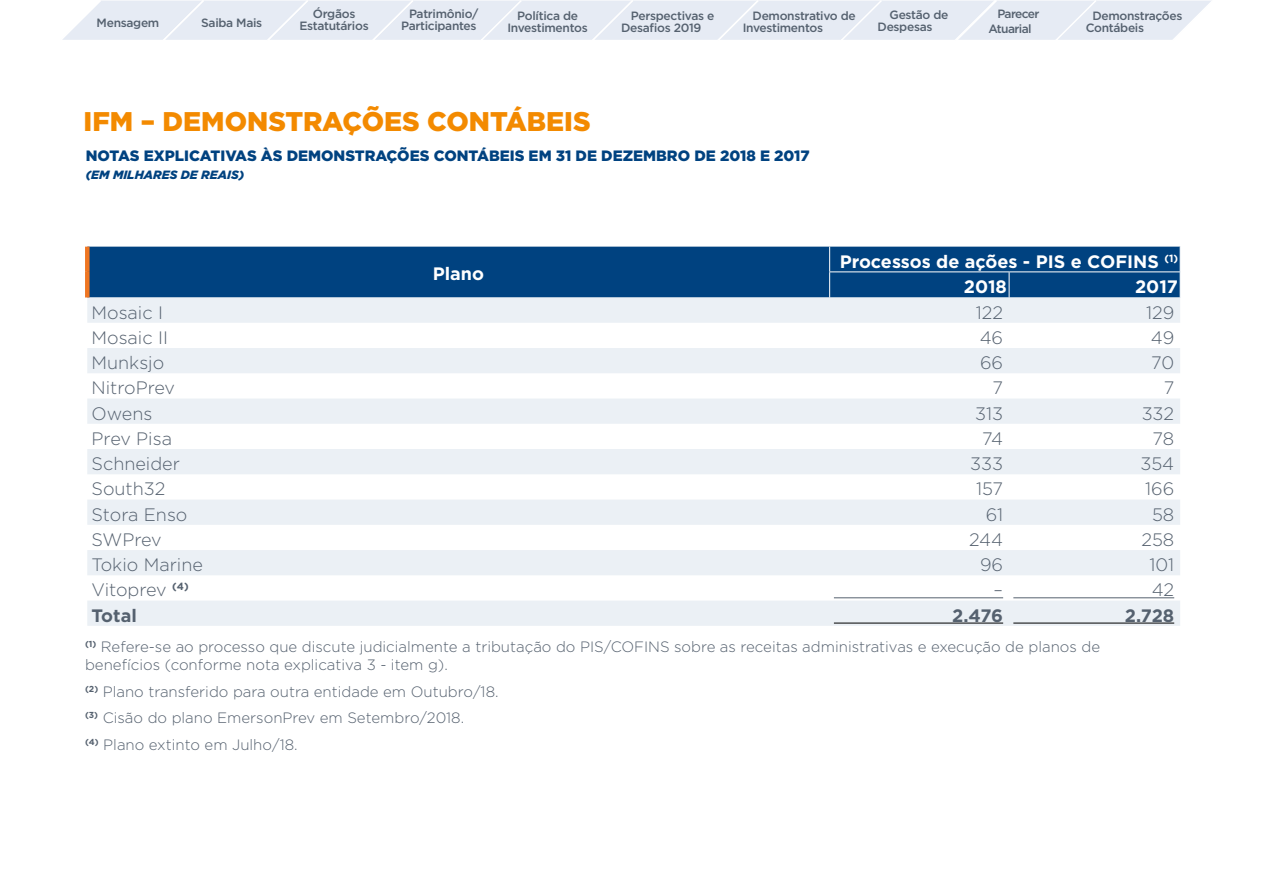
<style>
.page{position:relative;width:1263px;height:893px;background:#fff}
.page>*{position:absolute;margin:0;border:0;box-sizing:border-box;transform-origin:0 0}
.t1{font:900 27px "Gotham";color:#f38a00}
.t2{font:300 18px "Gotham";color:#55616f}
.t3{font:700 18px/25.7px "Gotham";color:#fff}
.t4{font:700 18px "Gotham";letter-spacing:-.01em;color:#55616f}
.t5{font:300 15px/26.5px "Gotham";color:#55616f}
.t6{font:900 15px "Gotham";color:#004280}
.t7{font:500 12px/12px "Gotham";letter-spacing:-.025em;color:#55616f}
.t8{font:italic 900 12px "Gotham";color:#004280}
.t9{font:500 12px/14.4px "Gotham";letter-spacing:-.05em;color:#55616f}
</style>
<div class="page">
<div style="left:90px;top:247px;width:1090px;height:50px;background:#004280"></div>
<svg style="left:87px;top:297px;width:1093px;height:329px;fill:#ebf0f5"></svg>
<div style="left:85px;top:247px;width:5px;height:25px;background:#ef7622"></div>
<div style="left:85px;top:272px;width:5px;height:25px;background:#ef7622"></div>
<hr style="left:829px;top:271px;width:180px;height:1px;background:#fff">
<svg style="left:829px;top:247px;width:1px;height:50px"></svg>
<hr style="left:1009px;top:271px;width:171px;height:1px;background:#fff">
<svg style="left:1009px;top:272px;width:1px;height:25px"></svg>
<svg style="left:1180px;top:247px;width:1px;height:50px"></svg>
<hr style="left:834px;top:598px;width:169px;height:1px;background:#55616f">
<hr style="left:1013px;top:598px;width:161px;height:1px;background:#55616f">
<hr style="left:834px;top:623px;width:169px;height:1px;background:#000">
<hr style="left:1013px;top:623px;width:161px;height:1px;background:#000">
<svg style="left:62px;top:0;width:1149px;height:40px;background:#e7ecf4"></svg>
<p class="t7" style="left:300px;top:8px;width:71px;text-align:center">Órgãos<br>Estatutários</p>
<p class="t7" style="left:97px;top:17px;width:64px">Mensagem</p>
<p class="t7" style="left:201px;top:17px;width:63px">Saiba Mais</p>
<p class="t7" style="left:401px;top:7px;width:79px;text-align:right">Patrimônio/<br>Participantes</p>
<p class="t7" style="left:621px;top:9px;width:95px;text-indent:10px">Perspectivas e<br>Desafios 2019</p>
<p class="t7" style="left:1086px;top:9px;width:98px;text-indent:7px">Demonstrações<br>Contábeis</p>
<p class="t7" style="left:507px;top:9px;width:82px;text-align:center">Política de<br>Investimentos</p>
<p class="t7" style="left:877px;top:9px;width:72px;text-indent:12px">Gestão de<br>Despesas</p>
<p class="t9" style="left:988px;top:7px;width:53px;text-indent:9px">Parecer<br>Atuarial</p>
<p class="t7" style="left:743px;top:9px;width:115px;text-indent:10px">Demonstrativo de<br>Investimentos</p>
<h1 class="t1" style="left:84px;top:103px;width:509px">IFM – DEMONSTRAÇÕES CONTÁBEIS</h1>
<p class="t6" style="left:86px;top:145px;width:725px">NOTAS EXPLICATIVAS ÀS DEMONSTRAÇÕES CONTÁBEIS EM 31 DE DEZEMBRO DE 2018 E 2017</p>
<p class="t8" style="left:86px;top:166px;width:160px">(EM MILHARES DE REAIS)</p>
<p class="t3" style="left:433px;top:261px;width:53px">Plano</p>
<p class="t3" style="left:964px;top:248px;width:216px;text-indent:-124px">Processos de ações - PIS e COFINS <sup>(1)<br></sup>2018</p>
<p class="t3" style="left:1135px;top:274px;width:45px">2017</p>
<p class="t2" style="left:92px;top:301px;width:73px">Mosaic I</p>
<p class="t2" style="left:976px;top:301px;width:29px">122</p>
<p class="t2" style="left:1146px;top:301px;width:30px">129</p>
<p class="t2" style="left:92px;top:326px;width:78px">Mosaic II</p>
<p class="t2" style="left:980px;top:326px;width:25px">46</p>
<p class="t2" style="left:1151px;top:326px;width:25px">49</p>
<p class="t2" style="left:92px;top:351px;width:74px">Munksjo</p>
<p class="t2" style="left:980px;top:351px;width:25px">66</p>
<p class="t2" style="left:1151px;top:351px;width:24px">70</p>
<p class="t2" style="left:92px;top:377px;width:85px">NitroPrev</p>
<p class="t2" style="left:992px;top:377px;width:12px">7</p>
<p class="t2" style="left:1164px;top:377px;width:12px">7</p>
<p class="t2" style="left:92px;top:402px;width:62px">Owens</p>
<p class="t2" style="left:975px;top:402px;width:29px">313</p>
<p class="t2" style="left:1142px;top:402px;width:34px">332</p>
<p class="t2" style="left:92px;top:427px;width:82px">Prev Pisa</p>
<p class="t2" style="left:982px;top:427px;width:22px">74</p>
<p class="t2" style="left:1152px;top:427px;width:23px">78</p>
<p class="t2" style="left:92px;top:452px;width:90px">Schneider</p>
<p class="t2" style="left:970px;top:452px;width:34px">333</p>
<p class="t2" style="left:1140px;top:452px;width:35px">354</p>
<p class="t2" style="left:92px;top:478px;width:75px">South32</p>
<p class="t2" style="left:976px;top:478px;width:28px">157</p>
<p class="t2" style="left:1145px;top:478px;width:31px">166</p>
<p class="t2" style="left:92px;top:503px;width:97px">Stora Enso</p>
<p class="t2" style="left:986px;top:503px;width:19px">61</p>
<p class="t2" style="left:1152px;top:503px;width:24px">58</p>
<p class="t2" style="left:92px;top:528px;width:72px">SWPrev</p>
<p class="t2" style="left:969px;top:528px;width:35px">244</p>
<p class="t2" style="left:1141px;top:528px;width:34px">258</p>
<p class="t2" style="left:92px;top:553px;width:113px">Tokio Marine</p>
<p class="t2" style="left:980px;top:553px;width:25px">96</p>
<p class="t2" style="left:1149px;top:553px;width:26px">101</p>
<p class="t2" style="left:92px;top:579px;width:99px">Vitoprev <sup>(4)</sup></p>
<p class="t2" style="left:994px;top:579px;width:11px">–</p>
<p class="t2" style="left:1152px;top:579px;width:24px">42</p>
<p class="t4" style="left:92px;top:603px;width:47px">Total</p>
<p class="t4" style="left:952px;top:603px;width:52px">2.476</p>
<p class="t4" style="left:1125px;top:603px;width:51px">2.728</p>
<p class="t5" style="left:85px;top:638px;width:1016px;line-height:18px"><sup>(1)</sup> Refere-se ao processo que discute judicialmente a tributação do PIS/COFINS sobre as receitas administrativas e execução de planos de benefícios (conforme nota explicativa 3 - item g).</p>
<p class="t5" style="left:85px;top:678px;width:415px"><sup>(2)</sup> Plano transferido para outra entidade em Outubro/18. <sup>(3)</sup> Cisão do plano EmersonPrev em Setembro/2018.<br><sup>(4)</sup> Plano extinto em Julho/18.</p>
</div>
